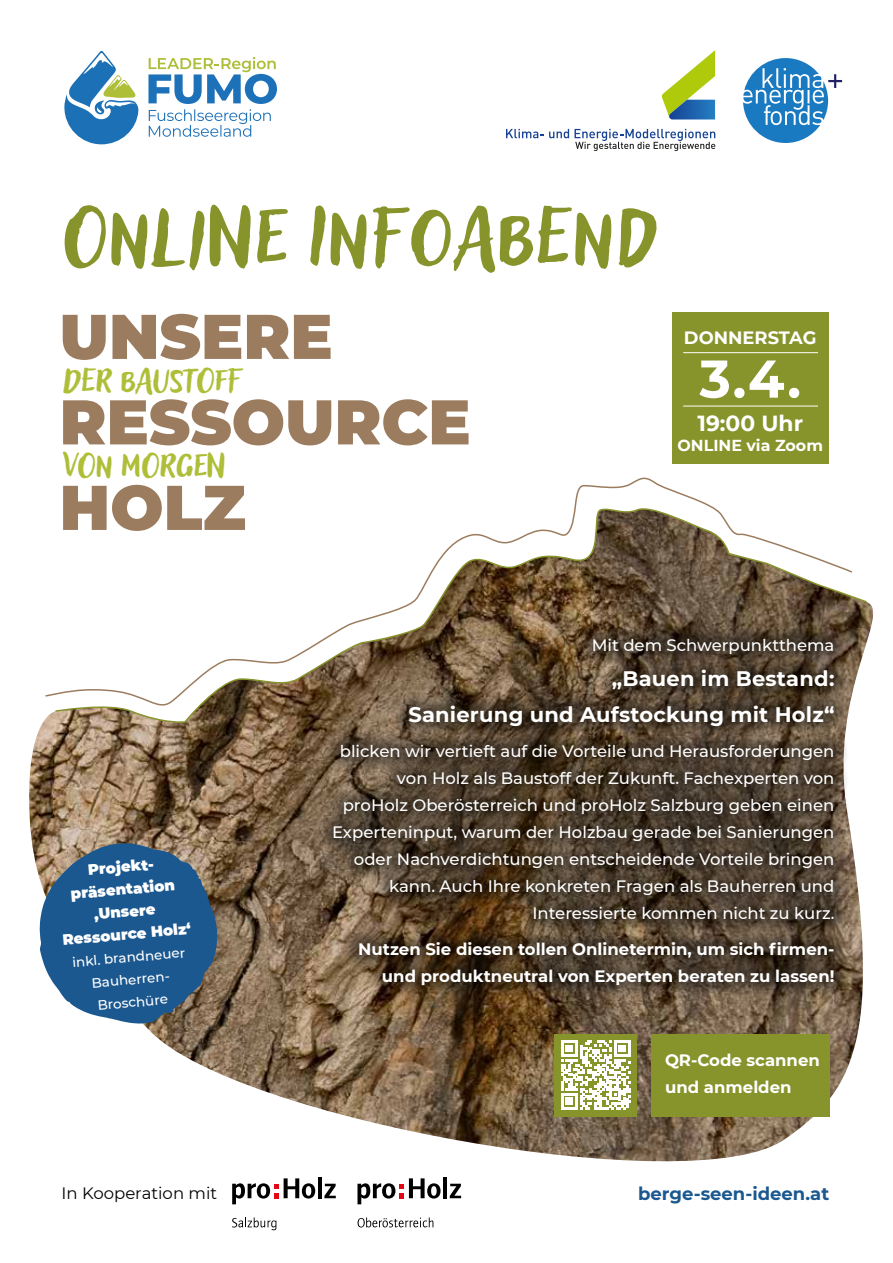
<style>
.page{position:relative;width:893px;height:1263px;background:#fff}
.page>*{position:absolute;margin:0;border:0;box-sizing:border-box;transform-origin:0 0}
.t1{font:106.5px "Adlery Pro Blockletter";letter-spacing:.01em;color:#87942c}
.t2{font:900 63px/85.5px "Montserrat";color:#9b7c5e}
.t3{font:700 53.1px "Montserrat";color:#fff}
.t4{font:43.5px/85.5px "Adlery Pro Blockletter";color:#aebe38}
.t5{font:700 21.75px "Montserrat";color:#fff}
.t6{font:700 21px/35.5px "Montserrat";letter-spacing:.01em;color:#fff;text-align:right}
.t7{font:700 18px "Montserrat";color:#1b588f}
.t8{font:700 17.85px "Montserrat";color:#fff}
.t9{font:500 16.5px/27px "Montserrat";color:#fff;text-align:right}
.t10{font:700 16.5px/27px "Montserrat";color:#fff}
.t11{font:16.5px "Montserrat";color:#000}
.t12{font:700 15.9px "Montserrat";color:#fff}
.t13{font:900 15px/22.5px "Montserrat";color:#fff;text-align:center}
.t14{font:500 13.5px/22.5px "Montserrat";color:#fff;text-align:center}
</style>
<div class="page">
<img style="left:29px;top:602px;width:845px;height:560px">
<svg style="left:44px;top:477px;width:659px;height:234px"></svg>
<svg style="left:54px;top:502px;width:814px;height:224px"></svg>
<div style="left:651px;top:1033px;width:178px;height:83px;background:#87942c"></div>
<div style="left:554px;top:1033px;width:83px;height:83px;background:#87942c"></div>
<hr style="left:443px;top:1177px;width:4px;height:21px;background:#000">
<svg style="left:450px;top:1184px;width:11px;height:14px"></svg>
<svg style="left:357px;top:1178px;width:84px;height:26px"></svg>
<svg style="left:358px;top:1217px;width:75px;height:10px"></svg>
<hr style="left:318px;top:1177px;width:4px;height:21px;background:#000">
<svg style="left:324px;top:1184px;width:12px;height:14px"></svg>
<svg style="left:232px;top:1178px;width:83px;height:26px"></svg>
<svg style="left:232px;top:1217px;width:44px;height:13px"></svg>
<svg style="left:64px;top:51px;width:75px;height:93px"></svg>
<svg style="left:148px;top:57px;width:129px;height:80px"></svg>
<svg style="left:662px;top:50px;width:53px;height:69px"></svg>
<svg style="left:506px;top:129px;width:209px;height:22px"></svg>
<svg style="left:743px;top:58px;width:99px;height:85px"></svg>
<svg style="left:40px;top:835px;width:177px;height:188px;background:#3f688c"></svg>
<div style="left:316px;top:621px;width:536px;height:382px;background:#000;opacity:.49"></div>
<div style="left:672px;top:312px;width:157px;height:152px;background:#87942c"></div>
<hr style="left:683px;top:406px;width:135px;height:1px;background:#fff">
<hr style="left:683px;top:352px;width:135px;height:1px;background:#fff">
<svg style="left:561px;top:1040px;width:70px;height:70px"></svg>
<h1 class="t1" style="left:63px;top:173px;width:597px">ONLINE INFOABEND</h1>
<h2 class="t2" style="left:60px;top:290px;width:413px">UNSERE<br>RESSOURCE<br>HOLZ</h2>
<h3 class="t4" style="left:63px;top:336px;width:179px">DER BAUSTOFF<br>VON MORGEN</h3>
<p class="t8" style="left:684px;top:325px;width:134px">DONNERSTAG</p>
<h3 class="t3" style="left:699px;top:340px;width:103px">3.4.</h3>
<h3 class="t5" style="left:697px;top:408px;width:107px">19:00 Uhr</h3>
<p class="t12" style="left:677px;top:434px;width:147px">ONLINE via Zoom</p>
<p class="t13" style="left:56px;top:860px;width:130px;rotate:-5deg">Projekt&shy;präsentation ‚Unsere<br>Ressource Holz‘</p>
<p class="t14" style="left:71px;top:950px;width:115px;rotate:-5deg">inkl. brandneuer<br>Bauherren-<br>Broschüre</p>
<p class="t9" style="left:592px;top:631px;width:244px">Mit dem Schwerpunktthema</p>
<p class="t6" style="left:408px;top:660px;width:428px">„Bauen im Bestand:<br>Sanierung und Aufstockung mit Holz“</p>
<p class="t9" style="left:332px;top:737px;width:504px">blicken wir vertieft auf die Vorteile und Herausforderungen von Holz als Baustoff der Zukunft. Fachexperten von proHolz Oberösterreich und proHolz Salzburg geben einen Experteninput, warum der Holzbau gerade bei Sanierungen oder Nachverdichtungen entscheidende Vorteile bringen kann. Auch Ihre konkreten Fragen als Bauherren und Interessierte kommen nicht zu kurz.</p>
<p class="t10" style="left:358px;top:934px;width:478px;text-align:right">Nutzen Sie diesen tollen Onlinetermin, um sich firmen&shy;und produktneutral von Experten beraten zu lassen!</p>
<p class="t10" style="left:665px;top:1045px;width:156px">QR-Code scannen und anmelden</p>
<p class="t11" style="left:62px;top:1182px;width:157px">In Kooperation mit</p>
<p class="t7" style="left:638px;top:1180px;width:192px">berge-seen-ideen.at</p>
</div>
